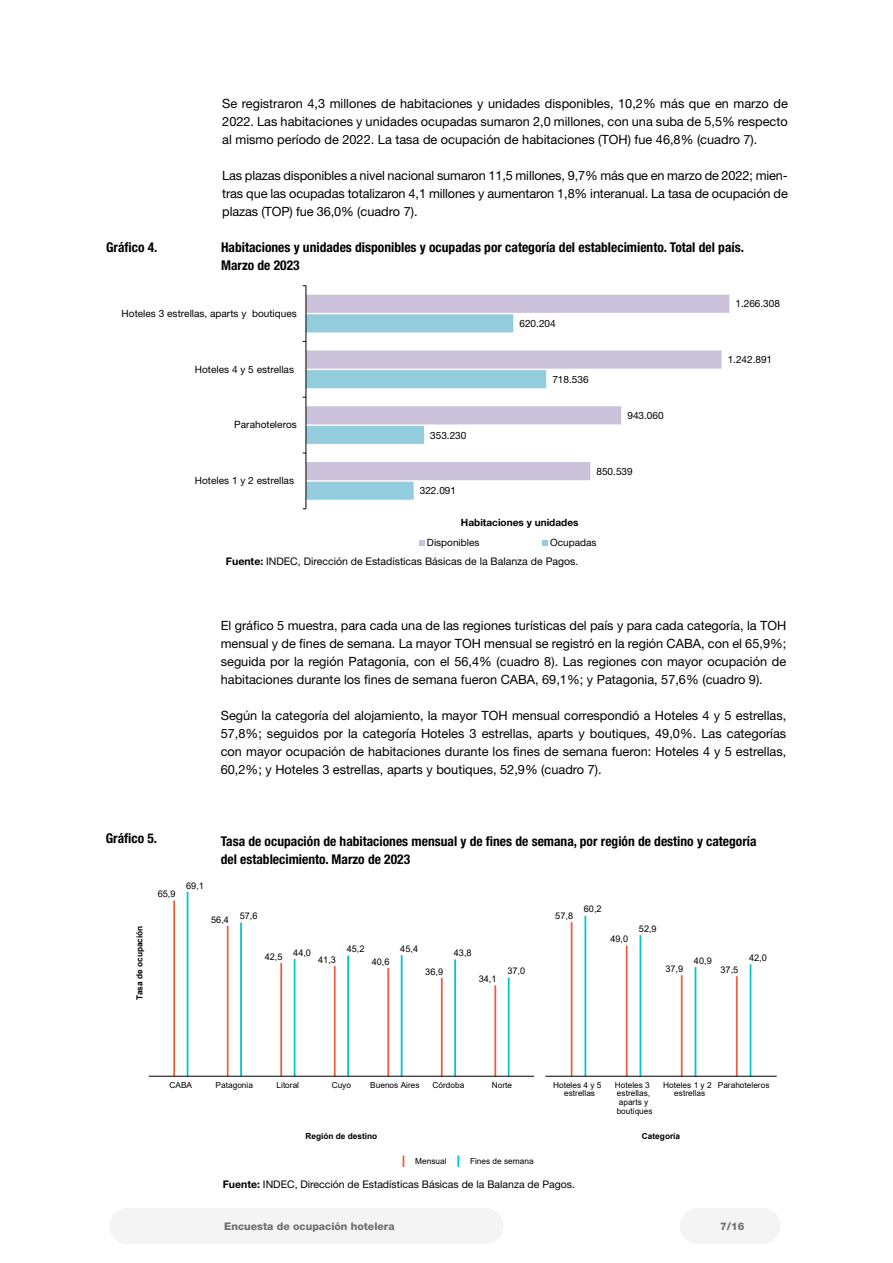
<style>
.page{position:relative;width:893px;height:1263px;background:#fff}
.page>*{position:absolute;margin:0;border:0;box-sizing:border-box;transform-origin:0 0}
.t1{font:700 condensed 13.5px/18px "Helvetica Neue LT Std";color:#000}
.t2{font:12.75px/18px "Helvetica Neue LT Std";color:#000;text-align:justify}
.t3{font:10.5px "Helvetica Neue LT Std";color:#000}
.t4{font:800 10.5px "Helvetica Neue LT Std";color:#706f6f}
.t5{font:10.05px "Helvetica Neue LT Std";color:#000}
.t6{font:700 10.05px "Helvetica Neue LT Std";letter-spacing:.005em;color:#000}
.t7{font:9.15px "Arial";color:#000}
.t8{font:8.25px/9px "Arial";color:#000;text-align:center}
.t9{font:700 8.25px "Arial";color:#000}
.s1{font-weight:700}
</style>
<div class="page">
<div style="left:680px;top:1208px;width:35px;height:36px;background:#f4f4f4;border-radius:50%"></div>
<div style="left:109px;top:1208px;width:36px;height:36px;background:#f4f4f4;border-radius:50%"></div>
<div style="left:745px;top:1208px;width:36px;height:36px;background:#f4f4f4;border-radius:50%"></div>
<div style="left:468px;top:1208px;width:35px;height:36px;background:#f4f4f4;border-radius:50%"></div>
<div style="left:699px;top:1208px;width:66px;height:36px;background:#f4f4f4"></div>
<div style="left:130px;top:1208px;width:359px;height:36px;background:#f4f4f4"></div>
<svg style="left:307px;top:295px;width:422px;height:185px"></svg>
<hr style="left:306px;top:286px;width:1px;height:223px;background:#000">
<svg style="left:303px;top:314px;width:243px;height:186px"></svg>
<svg style="left:419px;top:540px;width:6px;height:5px"></svg>
<svg style="left:543px;top:540px;width:5px;height:5px"></svg>
<hr style="left:387px;top:968px;width:2px;height:108px;background:#ee5c42">
<hr style="left:173px;top:900px;width:2px;height:176px;background:#ee5c42">
<hr style="left:334px;top:966px;width:2px;height:110px;background:#ee5c42">
<hr style="left:441px;top:978px;width:2px;height:98px;background:#ee5c42">
<hr style="left:280px;top:963px;width:2px;height:113px;background:#ee5c42">
<hr style="left:494px;top:985px;width:2px;height:91px;background:#ee5c42">
<hr style="left:227px;top:926px;width:2px;height:150px;background:#ee5c42">
<hr style="left:401px;top:955px;width:1px;height:121px;background:#00c5cd">
<hr style="left:187px;top:892px;width:1px;height:184px;background:#00c5cd">
<hr style="left:347px;top:956px;width:2px;height:120px;background:#00c5cd">
<hr style="left:454px;top:959px;width:2px;height:117px;background:#00c5cd">
<hr style="left:294px;top:959px;width:1px;height:117px;background:#00c5cd">
<hr style="left:508px;top:977px;width:2px;height:99px;background:#00c5cd">
<hr style="left:240px;top:923px;width:2px;height:153px;background:#00c5cd">
<hr style="left:149px;top:1076px;width:385px;height:1px;background:#000">
<hr style="left:681px;top:975px;width:2px;height:101px;background:#ee5c42">
<hr style="left:626px;top:945px;width:2px;height:131px;background:#ee5c42">
<hr style="left:571px;top:922px;width:1px;height:154px;background:#ee5c42">
<hr style="left:736px;top:976px;width:2px;height:100px;background:#ee5c42">
<hr style="left:695px;top:967px;width:1px;height:109px;background:#00c5cd">
<hr style="left:640px;top:935px;width:1px;height:141px;background:#00c5cd">
<hr style="left:584px;top:916px;width:2px;height:160px;background:#00c5cd">
<hr style="left:750px;top:964px;width:1px;height:112px;background:#00c5cd">
<hr style="left:545px;top:1076px;width:232px;height:1px;background:#000">
<svg style="left:403px;top:1155px;width:1px;height:12px"></svg>
<svg style="left:457px;top:1155px;width:2px;height:12px"></svg>
<p class="t2" style="left:222px;top:94px;width:567px">Se registraron 4,3 millones de habitaciones y unidades disponibles, 10,2% más que en marzo de 2022. Las habitaciones y unidades ocupadas sumaron 2,0 millones, con una suba de 5,5% respecto al mismo período de 2022. La tasa de ocupación de habitaciones (TOH) fue 46,8% (cuadro 7).</p>
<p class="t2" style="left:222px;top:166px;width:567px">Las plazas disponibles a nivel nacional sumaron 11,5 millones, 9,7% más que en marzo de 2022; mien&shy;tras que las ocupadas totalizaron 4,1 millones y aumentaron 1,8% interanual. La tasa de ocupación de plazas (TOP) fue 36,0% (cuadro 7).</p>
<p class="t1" style="left:106px;top:238px;width:53px">Gráfico 4.</p>
<p class="t1" style="left:221px;top:238px;width:524px">Habitaciones y unidades disponibles y ocupadas por categoría del establecimiento. Total del país.<br>Marzo de 2023</p>
<p class="t5" style="left:122px;top:307px;width:177px">Hoteles 3 estrellas, aparts y boutiques</p>
<p class="t5" style="left:195px;top:363px;width:101px">Hoteles 4 y 5 estrellas</p>
<p class="t5" style="left:234px;top:419px;width:64px">Parahoteleros</p>
<p class="t5" style="left:195px;top:475px;width:101px">Hoteles 1 y 2 estrellas</p>
<p class="t5" style="left:519px;top:317px;width:38px">620.204</p>
<p class="t5" style="left:430px;top:429px;width:38px">353.230</p>
<p class="t5" style="left:420px;top:485px;width:38px">322.091</p>
<p class="t5" style="left:552px;top:373px;width:38px">718.536</p>
<p class="t5" style="left:627px;top:409px;width:38px">943.060</p>
<p class="t5" style="left:596px;top:465px;width:38px">850.539</p>
<p class="t6" style="left:461px;top:516px;width:119px">Habitaciones y unidades</p>
<p class="t5" style="left:427px;top:536px;width:54px">Disponibles</p>
<p class="t5" style="left:550px;top:536px;width:48px">Ocupadas</p>
<p class="t3" style="left:226px;top:555px;width:354px"><span class="s1">Fuente:</span> INDEC, Dirección de Estadísticas Básicas de la Balanza de Pagos.</p>
<p class="t5" style="left:735px;top:298px;width:46px">1.266.308</p>
<p class="t5" style="left:728px;top:354px;width:46px">1.242.891</p>
<p class="t2" style="left:221px;top:616px;width:567px">El gráfico 5 muestra, para cada una de las regiones turísticas del país y para cada categoría, la TOH mensual y de fines de semana. La mayor TOH mensual se registró en la región CABA, con el 65,9%; seguida por la región Patagonia, con el 56,4% (cuadro 8). Las regiones con mayor ocupación de habitaciones durante los fines de semana fueron CABA, 69,1%; y Patagonia, 57,6% (cuadro 9).</p>
<p class="t2" style="left:221px;top:706px;width:567px">Según la categoría del alojamiento, la mayor TOH mensual correspondió a Hoteles 4 y 5 estrellas, 57,8%; seguidos por la categoría Hoteles 3 estrellas, aparts y boutiques, 49,0%. Las categorías con mayor ocupación de habitaciones durante los fines de semana fueron: Hoteles 4 y 5 estrellas, 60,2%; y Hoteles 3 estrellas, aparts y boutiques, 52,9% (cuadro 7).</p>
<p class="t1" style="left:106px;top:829px;width:53px">Gráfico 5.</p>
<p class="t1" style="left:221px;top:832px;width:537px">Tasa de ocupación de habitaciones mensual y de fines de semana, por región de destino y categoría del establecimiento. Marzo de 2023</p>
<p class="t9" style="left:134px;top:1000px;width:76px;rotate:-90deg">Tasa de ocupación</p>
<p class="t7" style="left:158px;top:888px;width:19px">65,9</p>
<p class="t7" style="left:186px;top:879px;width:19px">69,1</p>
<p class="t7" style="left:211px;top:913px;width:19px">56,4</p>
<p class="t7" style="left:240px;top:910px;width:19px">57,6</p>
<p class="t7" style="left:265px;top:950px;width:19px">42,5</p>
<p class="t7" style="left:400px;top:942px;width:19px">45,4</p>
<p class="t7" style="left:347px;top:943px;width:19px">45,2</p>
<p class="t7" style="left:293px;top:946px;width:19px">44,0</p>
<p class="t7" style="left:454px;top:947px;width:19px">43,8</p>
<p class="t7" style="left:318px;top:953px;width:19px">41,3</p>
<p class="t7" style="left:372px;top:955px;width:19px">40,6</p>
<p class="t7" style="left:425px;top:965px;width:19px">36,9</p>
<p class="t7" style="left:479px;top:972px;width:19px">34,1</p>
<p class="t7" style="left:507px;top:965px;width:19px">37,0</p>
<p class="t7" style="left:555px;top:909px;width:19px">57,8</p>
<p class="t7" style="left:584px;top:903px;width:19px">60,2</p>
<p class="t7" style="left:610px;top:933px;width:19px">49,0</p>
<p class="t7" style="left:639px;top:922px;width:19px">52,9</p>
<p class="t7" style="left:665px;top:962px;width:19px">37,9</p>
<p class="t7" style="left:694px;top:954px;width:19px">40,9</p>
<p class="t7" style="left:720px;top:963px;width:19px">37,5</p>
<p class="t7" style="left:749px;top:951px;width:19px">42,0</p>
<p class="t8" style="left:170px;top:1080px;width:24px">CABA</p>
<p class="t8" style="left:216px;top:1080px;width:39px">Patagonia</p>
<p class="t8" style="left:277px;top:1080px;width:24px">Litoral</p>
<p class="t8" style="left:332px;top:1080px;width:21px">Cuyo</p>
<p class="t8" style="left:370px;top:1080px;width:51px">Buenos Aires</p>
<p class="t8" style="left:432px;top:1080px;width:33px">Córdoba</p>
<p class="t8" style="left:492px;top:1080px;width:22px">Norte</p>
<p class="t9" style="left:305px;top:1130px;width:73px">Región de destino</p>
<p class="t8" style="left:415px;top:1157px;width:33px">Mensual</p>
<p class="t8" style="left:470px;top:1157px;width:65px">Fines de semana</p>
<p class="t8" style="left:553px;top:1080px;width:50px">Hoteles 4 y 5 estrellas</p>
<p class="t8" style="left:615px;top:1080px;width:39px;text-align:left">Hoteles 3 estrellas, aparts y boutiques</p>
<p class="t8" style="left:663px;top:1080px;width:50px">Hoteles 1 y 2 estrellas</p>
<p class="t8" style="left:718px;top:1080px;width:53px">Parahoteleros</p>
<p class="t9" style="left:642px;top:1130px;width:40px">Categoría</p>
<p class="t3" style="left:223px;top:1178px;width:354px"><span class="s1">Fuente:</span> INDEC, Dirección de Estadísticas Básicas de la Balanza de Pagos.</p>
<p class="t4" style="left:224px;top:1220px;width:172px">Encuesta de ocupación hotelera</p>
<p class="t4" style="left:720px;top:1220px;width:26px">7/16</p>
</div>
